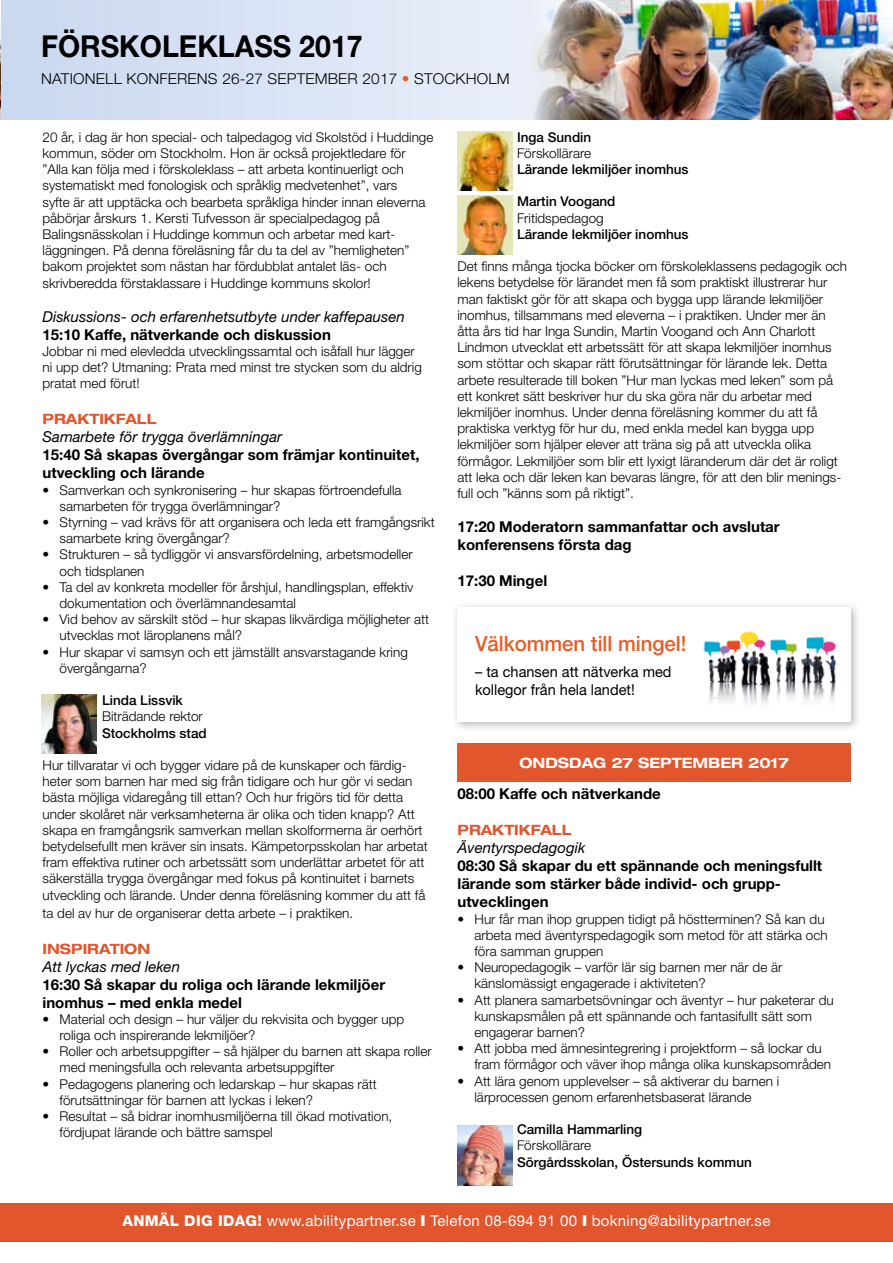
<style>
.page{position:relative;width:893px;height:1263px;background:#fff}
.page>*{position:absolute;margin:0;border:0;box-sizing:border-box;transform-origin:0 0}
.t1{font:700 30.15px "Helvetica Neue";color:#000;scale:.94 1}
.t2{font:500 21px "Helvetica Neue";color:#eb5b25}
.t3{font:700 15px/18px "Helvetica Neue";color:#000}
.t4{font:italic 15px "Helvetica Neue";color:#000}
.t5{font:15px "Helvetica Neue";letter-spacing:.02em;color:#fff}
.t6{font:15px/18px "Helvetica Neue";color:#000}
.t7{font:300 15px "Helvetica Neue";letter-spacing:.01em;color:#000}
.t8{font:700 expanded 14.25px "Helvetica Neue";color:#e2562e}
.t9{font:700 expanded 14.25px "Helvetica Neue";color:#fff}
.t10{font:300 13.5px/16.2px "Helvetica Neue";color:#000}
.t11{font:500 13.5px "Helvetica Neue";color:#000}
.t12{font:700 12px "Helvetica Neue";color:#fff;scale:1.05 1}
.s1{color:#eb5b25}
.s2{font-weight:800}
.s3{font-weight:900}
</style>
<div class="page">
<svg style="left:1px;top:0;width:522px;height:119px;background:#d9e3f4"></svg>
<div style="left:0;top:1203px;width:893px;height:39px;background:#e2562e"></div>
<div style="left:451px;top:601px;width:410px;height:131px;background:#000;opacity:.3"></div>
<div style="left:457px;top:607px;width:394px;height:115px;background:#fff"></div>
<img style="left:703px;top:631px;width:134px;height:73px">
<div style="left:457px;top:743px;width:394px;height:38px;background:#e2562e"></div>
<img style="left:0;top:28px;width:1px;height:91px">
<img style="left:523px;top:0;width:370px;height:119px">
<img style="left:457px;top:1126px;width:55px;height:59px">
<img style="left:41px;top:694px;width:55px;height:60px">
<img style="left:457px;top:131px;width:55px;height:60px">
<img style="left:457px;top:195px;width:55px;height:60px">
<h1 class="t1" style="left:41px;top:28px;width:344px">FÖRSKOLEKLASS 2017</h1>
<p class="t7" style="left:41px;top:69px;width:470px">NATIONELL KONFERENS 26-27 SEPTEMBER 2017 <span class="s1">•</span> STOCKHOLM</p>
<p class="t10" style="left:43px;top:129px;width:392px">20 år, i dag är hon special- och talpedagog vid Skolstöd i Huddinge kommun, söder om Stockholm. Hon är också projektledare för ”Alla kan följa med i förskoleklass – att arbeta kontinuerligt och systematiskt med fonologisk och språklig medvetenhet”, vars<br>syfte är att upptäcka och bearbeta språkliga hinder innan eleverna påbörjar årskurs 1. Kersti Tufvesson är specialpedagog på Balingsnässkolan i Huddinge kommun och arbetar med kart&shy;läggningen. På denna föreläsning får du ta del av ”hemligheten” bakom projektet som nästan har fördubblat antalet läs- och skrivberedda förstaklassare i Huddinge kommuns skolor!</p>
<p class="t4" style="left:43px;top:307px;width:364px">Diskussions- och erfarenhetsutbyte under kaffepausen</p>
<p class="t3" style="left:43px;top:325px;width:290px">15:10 Kaffe, nätverkande och diskussion</p>
<p class="t10" style="left:43px;top:343px;width:381px">Jobbar ni med elevledda utvecklingssamtal och isåfall hur lägger ni upp det? Utmaning: Prata med minst tre stycken som du aldrig pratat med förut!</p>
<p class="t8" style="left:43px;top:410px;width:116px">PRAKTIKFALL</p>
<p class="t4" style="left:43px;top:428px;width:241px">Samarbete för trygga överlämningar</p>
<p class="t3" style="left:43px;top:446px;width:378px">15:40 Så skapas övergångar som främjar kontinuitet, utveckling och lärande</p>
<p class="t10" style="left:60px;top:481px;width:344px;text-indent:-17px">• Samverkan och synkronisering – hur skapas förtroendefulla samarbeten för trygga överlämningar?</p>
<p class="t10" style="left:60px;top:514px;width:377px;text-indent:-17px">• Styrning – vad krävs för att organisera och leda ett framgångsrikt samarbete kring övergångar?</p>
<p class="t10" style="left:60px;top:546px;width:355px;text-indent:-17px">• Strukturen – så tydliggör vi ansvarsfördelning, arbetsmodeller och tidsplanen</p>
<p class="t10" style="left:60px;top:579px;width:355px;text-indent:-17px">• Ta del av konkreta modeller för årshjul, handlingsplan, effektiv dokumentation och överlämnandesamtal</p>
<p class="t10" style="left:60px;top:611px;width:371px;text-indent:-17px">• Vid behov av särskilt stöd – hur skapas likvärdiga möjligheter att utvecklas mot läroplanens mål?</p>
<p class="t10" style="left:60px;top:643px;width:350px;text-indent:-17px">• Hur skapar vi samsyn och ett jämställt ansvarstagande kring övergångarna?</p>
<p class="t11" style="left:102px;top:692px;width:82px">Linda Lissvik</p>
<p class="t10" style="left:102px;top:708px;width:102px">Biträdande rektor</p>
<p class="t11" style="left:102px;top:725px;width:106px">Stockholms stad</p>
<p class="t10" style="left:43px;top:757px;width:387px">Hur tillvaratar vi och bygger vidare på de kunskaper och färdig&shy;heter som barnen har med sig från tidigare och hur gör vi sedan bästa möjliga vidaregång till ettan? Och hur frigörs tid för detta under skolåret när verksamheterna är olika och tiden knapp? Att skapa en framgångsrik samverkan mellan skolformerna är oerhört betydelsefullt men kräver sin insats. Kämpetorpsskolan har arbetat fram effektiva rutiner och arbetssätt som underlättar arbetet för att säkerställa trygga övergångar med fokus på kontinuitet i barnets utveckling och lärande. Under denna föreläsning kommer du att få</p>
<p class="t10" style="left:43px;top:904px;width:312px">ta del av hur de organiserar detta arbete – i praktiken.</p>
<p class="t8" style="left:43px;top:939px;width:109px">INSPIRATION</p>
<p class="t4" style="left:43px;top:957px;width:139px">Att lyckas med leken</p>
<p class="t3" style="left:43px;top:975px;width:344px">16:30 Så skapar du roliga och lärande lekmiljöer inomhus – med enkla medel</p>
<p class="t10" style="left:60px;top:1011px;width:346px;text-indent:-17px">• Material och design – hur väljer du rekvisita och bygger upp roliga och inspirerande lekmiljöer?</p>
<p class="t10" style="left:60px;top:1043px;width:374px;text-indent:-17px">• Roller och arbetsuppgifter – så hjälper du barnen att skapa roller med meningsfulla och relevanta arbetsuppgifter</p>
<p class="t10" style="left:60px;top:1075px;width:319px;text-indent:-17px">• Pedagogens planering och ledarskap – hur skapas rätt förutsättningar för barnen att lyckas i leken?</p>
<p class="t10" style="left:60px;top:1108px;width:334px;text-indent:-17px">• Resultat – så bidrar inomhusmiljöerna till ökad motivation, fördjupat lärande och bättre samspel</p>
<p class="t11" style="left:517px;top:129px;width:76px">Inga Sundin</p>
<p class="t10" style="left:517px;top:145px;width:76px">Förskollärare</p>
<p class="t11" style="left:517px;top:161px;width:173px">Lärande lekmiljöer inomhus</p>
<p class="t11" style="left:517px;top:194px;width:100px">Martin Voogand</p>
<p class="t10" style="left:517px;top:209px;width:88px">Fritidspedagog</p>
<p class="t11" style="left:517px;top:226px;width:173px">Lärande lekmiljöer inomhus</p>
<p class="t10" style="left:457px;top:258px;width:391px">Det finns många tjocka böcker om förskoleklassens pedagogik och lekens betydelse för lärandet men få som praktiskt illustrerar hur man faktiskt gör för att skapa och bygga upp lärande lekmiljöer inomhus, tillsammans med eleverna – i praktiken. Under mer än åtta års tid har Inga Sundin, Martin Voogand och Ann Charlott Lindmon utvecklat ett arbetssätt för att skapa lekmiljöer inomhus som stöttar och skapar rätt förutsättningar för lärande lek. Detta arbete resulterade till boken ”Hur man lyckas med leken” som på ett konkret sätt beskriver hur du ska göra när du arbetar med lekmiljöer inomhus. Under denna föreläsning kommer du att få praktiska verktyg för hur du, med enkla medel kan bygga upp lekmiljöer som hjälper elever att träna sig på att utveckla olika förmågor. Lekmiljöer som blir ett lyxigt läranderum där det är roligt att leka och där leken kan bevaras längre, för att den blir menings&shy;full och ”känns som på riktigt”.</p>
<p class="t3" style="left:457px;top:518px;width:324px">17:20 Moderatorn sammanfattar och avslutar konferensens första dag</p>
<p class="t3" style="left:457px;top:572px;width:91px">17:30 Mingel</p>
<h2 class="t2" style="left:475px;top:631px;width:213px">Välkommen till mingel!</h2>
<p class="t6" style="left:475px;top:662px;width:198px">– ta chansen att nätverka med kollegor från hela landet!</p>
<p class="t9" style="left:519px;top:754px;width:271px">ONDSDAG 27 SEPTEMBER 2017</p>
<p class="t3" style="left:457px;top:785px;width:205px">08:00 Kaffe och nätverkande</p>
<p class="t8" style="left:457px;top:821px;width:116px">PRAKTIKFALL</p>
<p class="t4" style="left:457px;top:839px;width:129px">Äventyrspedagogik</p>
<p class="t3" style="left:457px;top:857px;width:366px">08:30 Så skapar du ett spännande och meningsfullt lärande som stärker både individ- och grupp&shy;utvecklingen</p>
<p class="t10" style="left:474px;top:910px;width:355px;text-indent:-17px">• Hur får man ihop gruppen tidigt på höstterminen? Så kan du arbeta med äventyrspedagogik som metod för att stärka och föra samman gruppen</p>
<p class="t10" style="left:474px;top:959px;width:309px;text-indent:-17px">• Neuropedagogik – varför lär sig barnen mer när de är känslomässigt engagerade i aktiviteten?</p>
<p class="t10" style="left:474px;top:991px;width:361px;text-indent:-17px">• Att planera samarbetsövningar och äventyr – hur paketerar du kunskapsmålen på ett spännande och fantasifullt sätt som engagerar barnen?</p>
<p class="t10" style="left:474px;top:1040px;width:358px;text-indent:-17px">• Att jobba med ämnesintegrering i projektform – så lockar du fram förmågor och väver ihop många olika kunskapsområden</p>
<p class="t10" style="left:474px;top:1072px;width:306px;text-indent:-17px">• Att lära genom upplevelser – så aktiverar du barnen i lärprocessen genom erfarenhetsbaserat lärande</p>
<p class="t11" style="left:517px;top:1121px;width:127px">Camilla Hammarling</p>
<p class="t10" style="left:517px;top:1137px;width:76px">Förskollärare</p>
<p class="t11" style="left:517px;top:1154px;width:236px">Sörgårdsskolan, Östersunds kommun</p>
<p class="t5" style="left:122px;top:1212px;width:649px"><span class="s2">ANMÄL DIG IDAG!</span> www.abilitypartner.se <span class="s3">I</span> Telefon 08-694 91 00 <span class="s3">I</span> bokning@abilitypartner.se</p>
<p class="t12" style="left:43px;top:1212px;width:756px">ANMÄL DIG IDAG! Telefon 08-694 91 00, fax 08-694 91 04 eller bokning@abilitypartner.se | Besök oss gärna på www.abilitypartner.se!</p>
</div>
